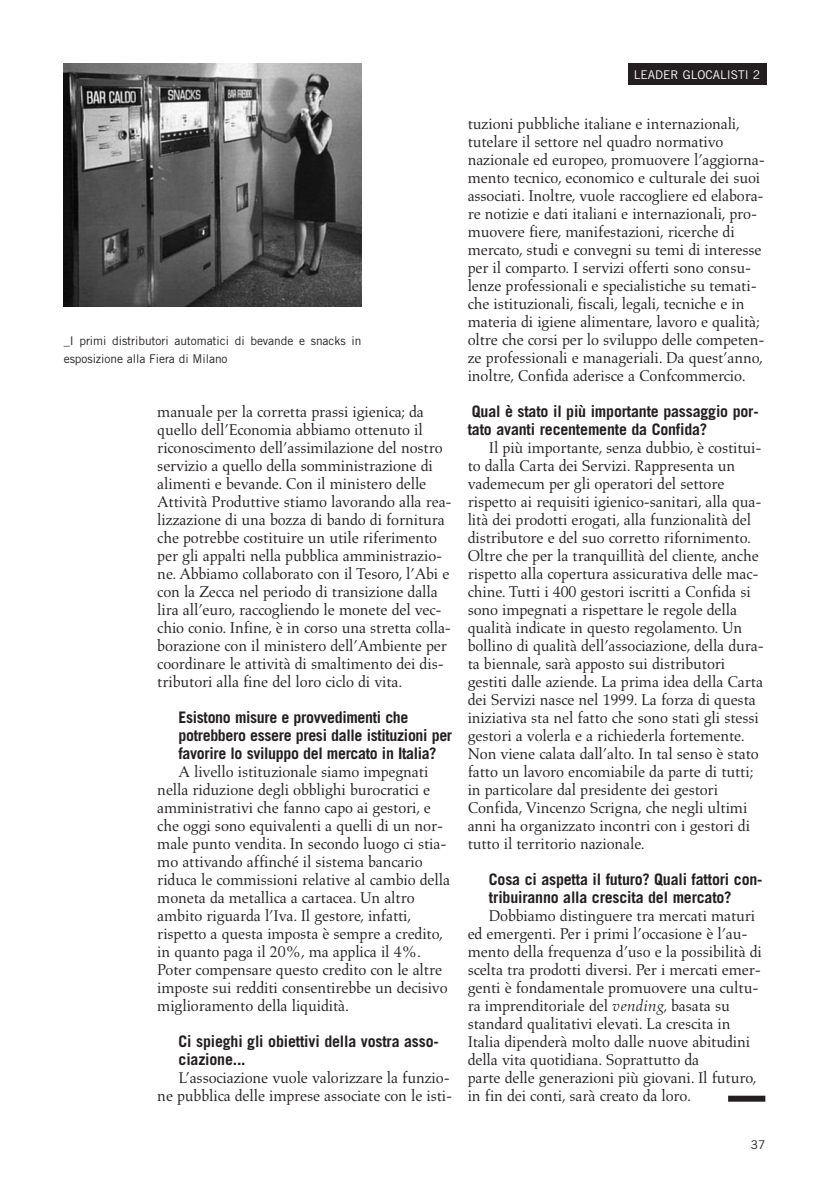
<style>
.page{position:relative;width:837px;height:1190px;background:#fff}
.page>*{position:absolute;margin:0;border:0;box-sizing:border-box;transform-origin:0 0}
.t1{font:15.9px/18px "Aldus";letter-spacing:-.01em;color:#231f20}
.t2{font:700 15.9px/18px "Trade Gothic";letter-spacing:-.01em;color:#231f20}
.t3{font:12px/18px "Trade Gothic";letter-spacing:-.005em;color:#231f20}
.t4{font:12px "Trade Gothic";color:#fff}
.s1{font-style:italic}
</style>
<div class="page">
<div style="left:628px;top:64px;width:138px;height:21px;background:#231f20"></div>
<img style="left:64px;top:64px;width:297px;height:243px">
<div style="left:728px;top:1095px;width:37px;height:6px;background:#231f20"></div>
<p class="t3" style="left:64px;top:332px;width:299px">_I primi distributori automatici di bevande e snacks in esposizione alla Fiera di Milano</p>
<p class="t1" style="left:157px;top:403px;width:296px">manuale per la corretta prassi igienica; da quello dell’Economia abbiamo ottenuto il riconoscimento dell’assimilazione del nostro servizio a quello della somministrazione di alimenti e bevande. Con il ministero delle Attività Produttive stiamo lavorando alla rea&shy;lizzazione di una bozza di bando di fornitura che potrebbe costituire un utile riferimento per gli appalti nella pubblica amministrazio&shy;ne. Abbiamo collaborato con il Tesoro, l’Abi e con la Zecca nel periodo di transizione dalla lira all’euro, raccogliendo le monete del vec&shy;chio conio. Infine, è in corso una stretta colla&shy;borazione con il ministero dell’Ambiente per coordinare le attività di smaltimento dei dis&shy;tributori alla fine del loro ciclo di vita.</p>
<p class="t2" style="left:179px;top:709px;width:275px">Esistono misure e provvedimenti che potrebbero essere presi dalle istituzioni per favorire lo sviluppo del mercato in Italia?</p>
<p class="t1" style="left:157px;top:763px;width:294px;text-indent:21px">A livello istituzionale siamo impegnati nella riduzione degli obblighi burocratici e amministrativi che fanno capo ai gestori, e che oggi sono equivalenti a quelli di un nor&shy;male punto vendita. In secondo luogo ci stia&shy;mo attivando affinché il sistema bancario riduca le commissioni relative al cambio della moneta da metallica a cartacea. Un altro ambito riguarda l’Iva. Il gestore, infatti, rispetto a questa imposta è sempre a credito, in quanto paga il 20%, ma applica il 4%.<br>Poter compensare questo credito con le altre imposte sui redditi consentirebbe un decisivo miglioramento della liquidità.</p>
<p class="t2" style="left:179px;top:1033px;width:262px">Ci spieghi gli obiettivi della vostra asso&shy;ciazione...</p>
<p class="t1" style="left:157px;top:1069px;width:297px;text-align:right">L’associazione vuole valorizzare la funzio-<br>ne pubblica delle imprese associate con le isti-</p>
<p class="t4" style="left:634px;top:70px;width:128px">LEADER GLOCALISTI 2</p>
<p class="t1" style="left:468px;top:115px;width:299px">tuzioni pubbliche italiane e internazionali, tutelare il settore nel quadro normativo nazionale ed europeo, promuovere l’aggiorna&shy;mento tecnico, economico e culturale dei suoi associati. Inoltre, vuole raccogliere ed elabora&shy;re notizie e dati italiani e internazionali, pro&shy;muovere fiere, manifestazioni, ricerche di mercato, studi e convegni su temi di interesse per il comparto. I servizi offerti sono consu&shy;lenze professionali e specialistiche su temati&shy;che istituzionali, fiscali, legali, tecniche e in materia di igiene alimentare, lavoro e qualità; oltre che corsi per lo sviluppo delle competen&shy;ze professionali e manageriali. Da quest’anno, inoltre, Confida aderisce a Confcommercio.</p>
<p class="t2" style="left:468px;top:403px;width:292px">Qual è stato il più importante passaggio por&shy;tato avanti recentemente da Confida?</p>
<p class="t1" style="left:468px;top:439px;width:298px;text-indent:21px">Il più importante, senza dubbio, è costitui&shy;to dalla Carta dei Servizi. Rappresenta un vademecum per gli operatori del settore rispetto ai requisiti igienico-sanitari, alla qua&shy;lità dei prodotti erogati, alla funzionalità del distributore e del suo corretto rifornimento.<br>Oltre che per la tranquillità del cliente, anche rispetto alla copertura assicurativa delle mac&shy;chine. Tutti i 400 gestori iscritti a Confida si sono impegnati a rispettare le regole della qualità indicate in questo regolamento. Un bollino di qualità dell’associazione, della dura&shy;ta biennale, sarà apposto sui distributori gestiti dalle aziende. La prima idea della Carta dei Servizi nasce nel 1999. La forza di questa iniziativa sta nel fatto che sono stati gli stessi gestori a volerla e a richiederla fortemente.<br>Non viene calata dall’alto. In tal senso è stato fatto un lavoro encomiabile da parte di tutti; in particolare dal presidente dei gestori Confida, Vincenzo Scrigna, che negli ultimi anni ha organizzato incontri con i gestori di tutto il territorio nazionale.</p>
<p class="t2" style="left:489px;top:871px;width:275px">Cosa ci aspetta il futuro? Quali fattori con&shy;tribuiranno alla crescita del mercato?</p>
<p class="t1" style="left:468px;top:907px;width:296px;text-indent:21px">Dobbiamo distinguere tra mercati maturi ed emergenti. Per i primi l’occasione è l’au&shy;mento della frequenza d’uso e la possibilità di scelta tra prodotti diversi. Per i mercati emer&shy;genti è fondamentale promuovere una cultu&shy;ra imprenditoriale del <span class="s1">vending,</span> basata su standard qualitativi elevati. La crescita in Italia dipenderà molto dalle nuove abitudini della vita quotidiana. Soprattutto da<br>parte delle generazioni più giovani. Il futuro, in fin dei conti, sarà creato da loro.</p>
<p class="t3" style="left:751px;top:1136px;width:16px">37</p>
</div>
